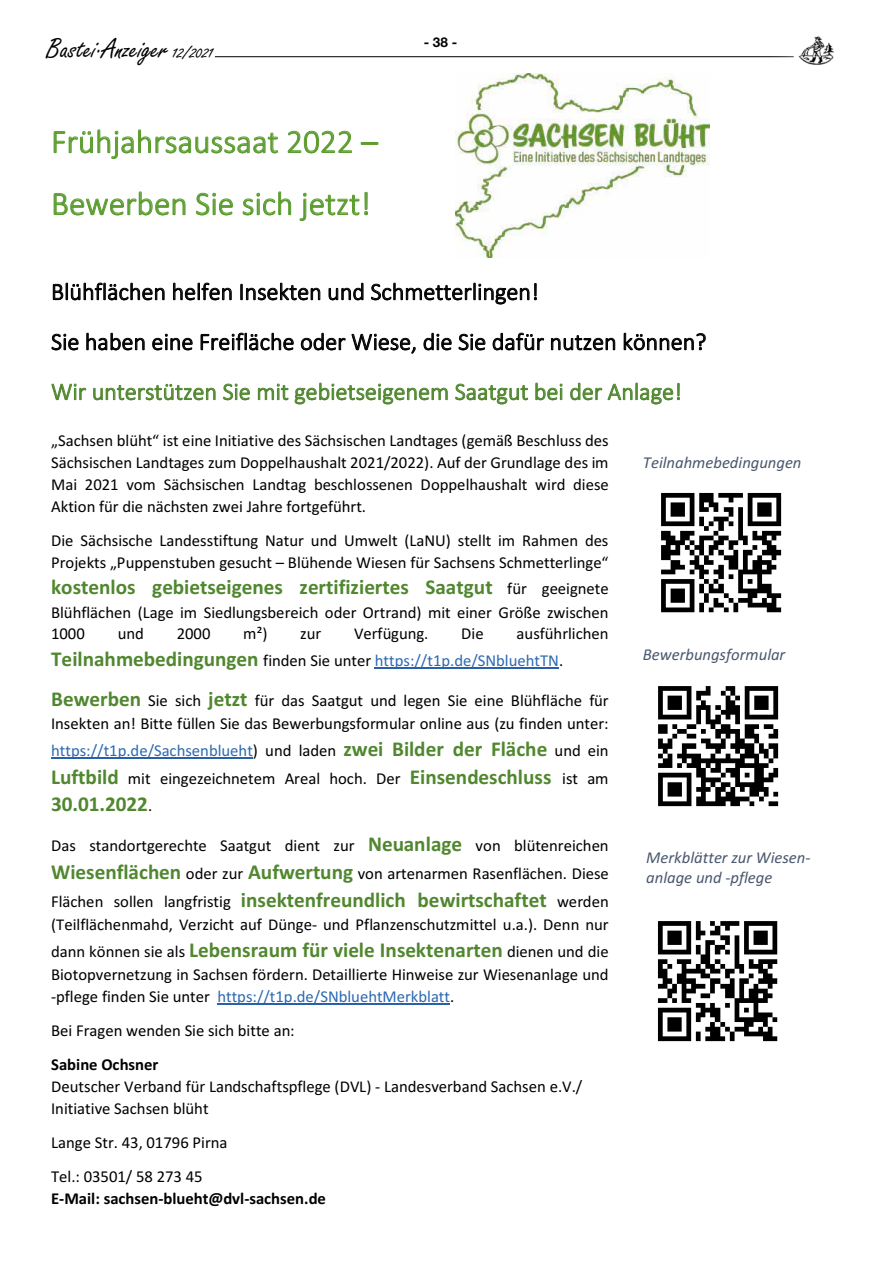
<style>
.page{position:relative;width:881px;height:1263px;background:#fff}
.page>*{position:absolute;margin:0;border:0;box-sizing:border-box;transform-origin:0 0}
.t1{font:300 33.15px/61.9px "Vxvbjk Yjnqdc Calibri";color:#5c9d30}
.t2{font:28.5px "Freestyle Script";color:#000}
.t3{font:300 24.15px/50.1px "Vxvbjk Yjnqdc Calibri";color:#000}
.t4{font:300 24.15px "Vxvbjk Yjnqdc Calibri";color:#50872f}
.t5{font:700 21.15px "Wbbmnq Hkmlrw Calibri";color:#50872f}
.t6{font:16.65px/21.9px "Sgbqdp Lxpvdq Calibri";color:#000}
.t7{font:16.65px "Wtjwsy Calibri";color:#000}
.t8{font:italic 16.65px/20.2px "Wgkxgm Vxhknm Calibri";color:#4a586d}
.t9{font:700 16.65px "Wbbmnq Hkmlrw Calibri";letter-spacing:-.005em;color:#000}
.t10{font:700 13.5px "Helvetica Neue LT";color:#000}
.s1{font-size:18px}
.s2{font-family:"Sgbqdp Lxpvdq Calibri";font-weight:400;font-size:16.65px;color:#000}
.s3{font-family:"Wbbmnq Hkmlrw Calibri";font-weight:700;font-size:21.15px;color:#50872f}
.s4{color:#2d69b1}
.s5{font-family:"Wtjwsy Calibri"}
.s6{font-family:"Sgbqdp Lxpvdq Calibri"}
</style>
<div class="page">
<hr style="left:215px;top:56px;width:578px;height:1px;background:#000">
<div style="left:766px;top:5px;width:99px;height:91px;background:#fff"></div>
<img style="left:798px;top:36px;width:35px;height:29px">
<img style="left:455px;top:73px;width:254px;height:184px">
<svg style="left:53px;top:129px;width:225px;height:30px"></svg>
<svg style="left:287px;top:130px;width:65px;height:24px"></svg>
<svg style="left:360px;top:142px;width:19px;height:3px"></svg>
<svg style="left:53px;top:191px;width:133px;height:25px"></svg>
<svg style="left:196px;top:192px;width:37px;height:24px"></svg>
<svg style="left:242px;top:191px;width:49px;height:25px"></svg>
<svg style="left:299px;top:191px;width:69px;height:30px"></svg>
<svg style="left:52px;top:282px;width:113px;height:19px"></svg>
<svg style="left:173px;top:282px;width:59px;height:19px"></svg>
<svg style="left:240px;top:282px;width:80px;height:19px"></svg>
<svg style="left:328px;top:282px;width:35px;height:19px"></svg>
<svg style="left:371px;top:282px;width:166px;height:23px"></svg>
<svg style="left:51px;top:333px;width:28px;height:18px"></svg>
<svg style="left:86px;top:332px;width:59px;height:19px"></svg>
<svg style="left:152px;top:333px;width:41px;height:18px"></svg>
<svg style="left:200px;top:332px;width:94px;height:19px"></svg>
<svg style="left:300px;top:332px;width:116px;height:22px"></svg>
<svg style="left:423px;top:332px;width:29px;height:19px"></svg>
<svg style="left:458px;top:333px;width:27px;height:18px"></svg>
<svg style="left:492px;top:332px;width:52px;height:19px"></svg>
<svg style="left:551px;top:335px;width:64px;height:16px"></svg>
<svg style="left:623px;top:332px;width:82px;height:19px"></svg>
<svg style="left:51px;top:383px;width:35px;height:18px"></svg>
<svg style="left:93px;top:384px;width:123px;height:17px"></svg>
<svg style="left:223px;top:383px;width:27px;height:17px"></svg>
<svg style="left:257px;top:382px;width:191px;height:23px"></svg>
<svg style="left:455px;top:383px;width:73px;height:22px"></svg>
<svg style="left:535px;top:382px;width:27px;height:18px"></svg>
<svg style="left:570px;top:382px;width:110px;height:23px"></svg>
<hr style="left:375px;top:667px;width:183px;height:1px;background:#2a5faa">
<hr style="left:51px;top:757px;width:202px;height:1px;background:#2a5faa">
<hr style="left:217px;top:1004px;width:233px;height:1px;background:#2a5faa">
<img style="left:661px;top:492px;width:121px;height:121px">
<img style="left:658px;top:686px;width:121px;height:121px">
<img style="left:657px;top:921px;width:121px;height:121px">
<h2 class="t2" style="left:47px;top:32px;width:167px">Bastei·Anzeiger <span class="s1">12/2021</span></h2>
<p class="t10" style="left:423px;top:34px;width:35px">- 38 -</p>
<h1 class="t1" style="left:51px;top:110px;width:328px">Frühjahrsaussaat 2022 –<br>Bewerben Sie sich jetzt!</h1>
<h3 class="t3" style="left:51px;top:266px;width:656px">Blühflächen helfen Insekten und Schmetterlingen!<br>Sie haben eine Freifläche oder Wiese, die Sie dafür nutzen können?</h3>
<h3 class="t4" style="left:51px;top:377px;width:632px">Wir unterstützen Sie mit gebietseigenem Saatgut bei der Anlage!</h3>
<p class="t6" style="left:51px;top:429px;width:559px;text-align:justify">„Sachsen blüht“ ist eine Initiative des Sächsischen Landtages (gemäß Beschluss des Sächsischen Landtages zum Doppelhaushalt 2021/2022). Auf der Grundlage des im Mai 2021 vom Sächsischen Landtag beschlossenen Doppelhaushalt wird diese Aktion für die nächsten zwei Jahre fortgeführt.</p>
<p class="t6" style="left:51px;top:529px;width:558px">Die Sächsische Landesstiftung Natur und Umwelt (LaNU) stellt im Rahmen des<br>Projekts „Puppenstuben gesucht – Blühende Wiesen für Sachsens Schmetterlinge“</p>
<p class="t5" style="left:51px;top:572px;width:559px">kostenlos gebietseigenes zertifiziertes Saatgut <span class="s2">für geeignete</span></p>
<p class="t6" style="left:51px;top:601px;width:558px">Blühflächen (Lage im Siedlungsbereich oder Ortrand) mit einer Größe zwischen</p>
<p class="t7" style="left:51px;top:622px;width:35px">1000</p>
<p class="t7" style="left:118px;top:622px;width:28px">und</p>
<p class="t7" style="left:177px;top:622px;width:35px">2000</p>
<p class="t7" style="left:243px;top:622px;width:79px">m²) zur</p>
<p class="t7" style="left:354px;top:622px;width:76px">Verfügung.</p>
<p class="t6" style="left:461px;top:622px;width:24px">Die</p>
<p class="t8" style="left:642px;top:452px;width:160px">Teilnahmebedingungen</p>
<p class="t6" style="left:51px;top:620px;width:559px;line-height:26.2px;text-indent:465px">ausführlichen<br><span class="s3">Teilnahmebedingungen</span> finden Sie unter <span class="s4">https://t1p.de/SNbluehtTN</span>.</p>
<p class="t6" style="left:51px;top:688px;width:559px;line-height:23.2px"><span class="s3">Bewerben</span> Sie sich <span class="s3">jetzt</span> für das Saatgut und legen Sie eine Blühfläche für<br>Insekten an! Bitte füllen Sie das Bewerbungsformular online aus (zu finden unter:</p>
<p class="t6" style="left:51px;top:736px;width:558px;line-height:27.9px"><span class="s4">https://t1p.de/Sachsenblueht</span>) und laden <span class="s3">zwei Bilder der Fläche</span> und ein<br><span class="s3">Luftbild</span> mit eingezeichnetem Areal hoch. Der <span class="s3">Einsendeschluss</span> ist am</p>
<p class="t5" style="left:51px;top:789px;width:103px">30.01.2022<span class="s2">.</span></p>
<p class="t6" style="left:51px;top:831px;width:559px;line-height:27.8px">Das standortgerechte Saatgut dient zur <span class="s3">Neuanlage</span> von blütenreichen<br><span class="s3">Wiesenflächen</span> oder zur <span class="s3">Aufwertung</span> von artenarmen Rasenflächen. Diese</p>
<p class="t5" style="left:51px;top:885px;width:559px"><span class="s2">Flächen sollen langfristig</span> insektenfreundlich bewirtschaftet <span class="s2">werden</span></p>
<p class="t6" style="left:51px;top:913px;width:558px"><span class="s5">(Teilflächenmahd, Verzicht auf Dünge</span>- und Pflanzenschutzmittel u.a.). Denn nur</p>
<p class="t5" style="left:51px;top:935px;width:559px"><span class="s2">dann können sie als</span> Lebensraum für viele Insektenarten <span class="s2">dienen und die</span></p>
<p class="t6" style="left:51px;top:963px;width:558px">Biotopvernetzung in Sachsen fördern. Detaillierte Hinweise zur Wiesenanlage und -pflege finden Sie unter <span class="s4">https://t1p.de/SNbluehtMerkblatt</span>.</p>
<p class="t6" style="left:51px;top:1019px;width:245px">Bei Fragen wenden Sie sich bitte an:</p>
<p class="t9" style="left:51px;top:1053px;width:109px">Sabine Ochsner</p>
<p class="t7" style="left:51px;top:1075px;width:532px">Deutscher Verband für Landschaftspflege (DVL) <span class="s6">-</span> Landesverband Sachsen e.V./</p>
<p class="t6" style="left:51px;top:1091px;width:178px;line-height:34px">Initiative Sachsen blüht<br>Lange Str. 43, 01796 Pirna<br>Tel.: 03501/ 58 273 45</p>
<p class="t9" style="left:51px;top:1186px;width:276px">E-Mail: sachsen-blueht@dvl-sachsen.de</p>
<p class="t8" style="left:642px;top:643px;width:144px">Bewerbungsformular</p>
<p class="t8" style="left:646px;top:846px;width:166px">Merkblätter zur Wiesen&shy;anlage und -pflege</p>
</div>
